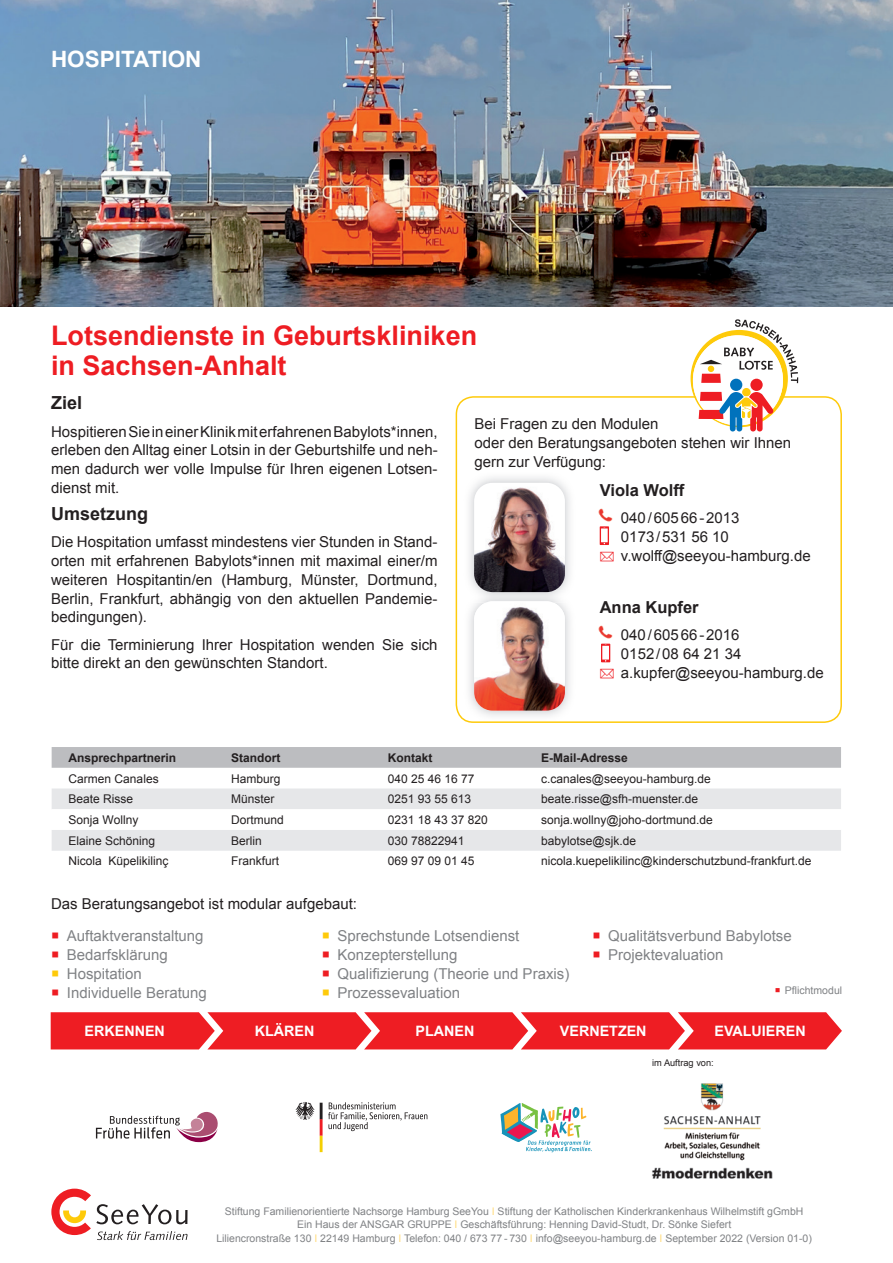
<style>
.page{position:relative;width:893px;height:1263px;background:#fff}
.page>*{position:absolute;margin:0;border:0;box-sizing:border-box;transform-origin:0 0}
.t1{font:700 27px/30px "Arial";color:#ee1d23}
.t2{font:700 22.5px "Arial";color:#fff}
.t3{font:700 18px "Arial";color:#231f20}
.t4{font:700 16.5px "Arial";color:#231f20}
.t5{font:15px/18.8px "Arial";color:#231f20}
.t6{font:15px "Arial";color:#808285}
.t7{font:700 14.25px "Arial";color:#fff}
.t8{font:12px "Arial";color:#231f20}
.t9{font:700 12px "Arial";color:#231f20}
.t10{font:10.5px/13.5px "Arial";color:#808285;text-align:center}
.t11{font:9.3px "Arial";color:#231f20}
.s1{color:#ee1d23}
.s2{color:#feca0a}
.s3{color:#ffdc7e}
</style>
<div class="page">
<img style="left:0;top:0;width:893px;height:307px">
<img style="left:463px;top:606px;width:107px;height:115px">
<img style="left:474px;top:602px;width:91px;height:109px">
<svg style="left:600px;top:526px;width:9px;height:19px"></svg>
<svg style="left:601px;top:527px;width:7px;height:17px"></svg>
<img style="left:598px;top:508px;width:15px;height:14px">
<img style="left:598px;top:625px;width:15px;height:14px">
<div style="left:601px;top:644px;width:9px;height:18px;background:#ee1d23"></div>
<svg style="left:602px;top:644px;width:7px;height:17px"></svg>
<div style="left:456px;top:396px;width:386px;height:327px;border:2px solid #feca0a;border-radius:17px"></div>
<img style="left:486px;top:601px;width:67px;height:1px">
<img style="left:474px;top:483px;width:91px;height:109px">
<svg style="left:691px;top:319px;width:107px;height:112px"></svg>
<svg style="left:51px;top:1012px;width:791px;height:37px;background:#ee292f"></svg>
<div style="left:52px;top:747px;width:789px;height:21px;background:#bcbdc0"></div>
<div style="left:52px;top:788px;width:789px;height:63px;background:#e6e7e9"></div>
<svg style="left:52px;top:809px;width:789px;height:21px"></svg>
<svg style="left:51px;top:1188px;width:137px;height:52px"></svg>
<img style="left:652px;top:1083px;width:121px;height:96px">
<svg style="left:500px;top:1103px;width:92px;height:49px"></svg>
<svg style="left:295px;top:1102px;width:132px;height:50px"></svg>
<svg style="left:96px;top:1112px;width:122px;height:30px"></svg>
<h2 class="t2" style="left:51px;top:44px;width:152px">HOSPITATION</h2>
<h1 class="t1" style="left:51px;top:322px;width:428px">Lotsendienste in Geburtskliniken in Sachsen-Anhalt</h1>
<p class="t3" style="left:51px;top:391px;width:33px">Ziel</p>
<p class="t5" style="left:51px;top:422px;width:388px;text-align:justify">Hospitieren Sie in einer Klinik mit erfahrenen Babylots*innen, erleben den Alltag einer Lotsin in der Geburtshilfe und neh&shy;men dadurch wer volle Impulse für Ihren eigenen Lotsen&shy;dienst mit.</p>
<p class="t3" style="left:51px;top:502px;width:99px">Umsetzung</p>
<p class="t5" style="left:51px;top:533px;width:388px;text-align:justify">Die Hospitation umfasst mindestens vier Stunden in Stand&shy;orten mit erfahrenen Babylots*innen mit maximal einer/m weiteren Hospitantin/en (Hamburg, Münster, Dortmund, Berlin, Frankfurt, abhängig von den aktuellen Pandemie&shy;bedingungen).</p>
<p class="t5" style="left:51px;top:635px;width:388px">Für die Terminierung Ihrer Hospitation wenden Sie sich bitte direkt an den gewünschten Standort.</p>
<p class="t5" style="left:474px;top:415px;width:318px">Bei Fragen zu den Modulen<br>oder den Beratungsangeboten stehen wir Ihnen gern zur Verfügung:</p>
<p class="t4" style="left:600px;top:480px;width:86px">Viola Wolff</p>
<p class="t5" style="left:621px;top:509px;width:191px">040 / 605 66 - 2013<br>0173 / 531 56 10 v.wolff@seeyou-hamburg.de</p>
<p class="t4" style="left:600px;top:596px;width:101px">Anna Kupfer</p>
<p class="t5" style="left:621px;top:626px;width:204px">040 / 605 66 - 2016<br>0152 / 08 64 21 34 a.kupfer@seeyou-hamburg.de</p>
<p class="t9" style="left:69px;top:749px;width:109px">Ansprechpartnerin</p>
<p class="t9" style="left:231px;top:749px;width:51px">Standort</p>
<p class="t9" style="left:388px;top:749px;width:46px">Kontakt</p>
<p class="t9" style="left:541px;top:749px;width:88px">E-Mail-Adresse</p>
<p class="t8" style="left:69px;top:770px;width:92px">Carmen Canales</p>
<p class="t8" style="left:231px;top:770px;width:51px">Hamburg</p>
<p class="t8" style="left:388px;top:770px;width:88px">040 25 46 16 77</p>
<p class="t8" style="left:541px;top:770px;width:171px">c.canales@seeyou-hamburg.de</p>
<p class="t8" style="left:69px;top:791px;width:66px">Beate Risse</p>
<p class="t8" style="left:231px;top:791px;width:45px">Münster</p>
<p class="t8" style="left:388px;top:791px;width:85px">0251 93 55 613</p>
<p class="t8" style="left:541px;top:791px;width:158px">beate.risse@sfh-muenster.de</p>
<p class="t8" style="left:69px;top:812px;width:71px">Sonja Wollny</p>
<p class="t8" style="left:231px;top:812px;width:54px">Dortmund</p>
<p class="t8" style="left:388px;top:812px;width:102px">0231 18 43 37 820</p>
<p class="t8" style="left:541px;top:812px;width:173px">sonja.wollny@joho-dortmund.de</p>
<p class="t8" style="left:69px;top:833px;width:88px">Elaine Schöning</p>
<p class="t8" style="left:231px;top:833px;width:32px">Berlin</p>
<p class="t8" style="left:388px;top:833px;width:78px">030 78822941</p>
<p class="t8" style="left:541px;top:833px;width:96px">babylotse@sjk.de</p>
<p class="t8" style="left:69px;top:853px;width:102px">Nicola Küpelikilinç</p>
<p class="t8" style="left:231px;top:853px;width:50px">Frankfurt</p>
<p class="t8" style="left:388px;top:853px;width:88px">069 97 09 01 45</p>
<p class="t8" style="left:541px;top:853px;width:272px">nicola.kuepelikilinc@kinderschutzbund-frankfurt.de</p>
<p class="t5" style="left:51px;top:895px;width:307px">Das Beratungsangebot ist modular aufgebaut:</p>
<p class="t6" style="left:51px;top:926px;width:154px"><span class="s1">○</span> Auftaktveranstaltung</p>
<p class="t6" style="left:51px;top:945px;width:118px"><span class="s1">○</span> Bedarfsklärung</p>
<p class="t6" style="left:51px;top:964px;width:92px"><span class="s2">○</span> Hospitation</p>
<p class="t6" style="left:51px;top:982px;width:157px"><span class="s1">○</span> Individuelle Beratung</p>
<p class="t6" style="left:322px;top:926px;width:199px"><span class="s2">○</span> Sprechstunde Lotsendienst</p>
<p class="t6" style="left:322px;top:945px;width:137px"><span class="s1">○</span> Konzepterstellung</p>
<p class="t6" style="left:322px;top:964px;width:249px"><span class="s1">○</span> Qualifizierung (Theorie und Praxis)</p>
<p class="t6" style="left:322px;top:982px;width:140px"><span class="s2">○</span> Prozessevaluation</p>
<p class="t6" style="left:592px;top:926px;width:201px"><span class="s1">○</span> Qualitätsverbund Babylotse</p>
<p class="t6" style="left:592px;top:945px;width:132px"><span class="s1">○</span> Projektevaluation</p>
<p class="t10" style="left:775px;top:984px;width:69px"><span class="s1">○</span> Pflichtmodul</p>
<p class="t7" style="left:85px;top:1021px;width:82px">ERKENNEN</p>
<p class="t7" style="left:255px;top:1021px;width:61px">KLÄREN</p>
<p class="t7" style="left:416px;top:1021px;width:60px">PLANEN</p>
<p class="t7" style="left:560px;top:1021px;width:88px">VERNETZEN</p>
<p class="t7" style="left:714px;top:1021px;width:93px">EVALUIEREN</p>
<p class="t11" style="left:652px;top:1056px;width:63px">im Auftrag von:</p>
<p class="t10" style="left:216px;top:1204px;width:597px">Stiftung Familienorientierte Nachsorge Hamburg SeeYou <span class="s3">I</span> Stiftung der Katholischen Kinderkrankenhaus Wilhelmstift gGmbH<br>Ein Haus der ANSGAR GRUPPE <span class="s3">I</span> Geschäftsführung: Henning David-Studt, Dr. Sönke Siefert<br>Liliencronstraße 130 <span class="s3">I</span> 22149 Hamburg <span class="s3">I</span> Telefon: 040 / 673 77 - 730 <span class="s3">I</span> info@seeyou-hamburg.de <span class="s3">I</span> September 2022 (Version 01-0)</p>
</div>
